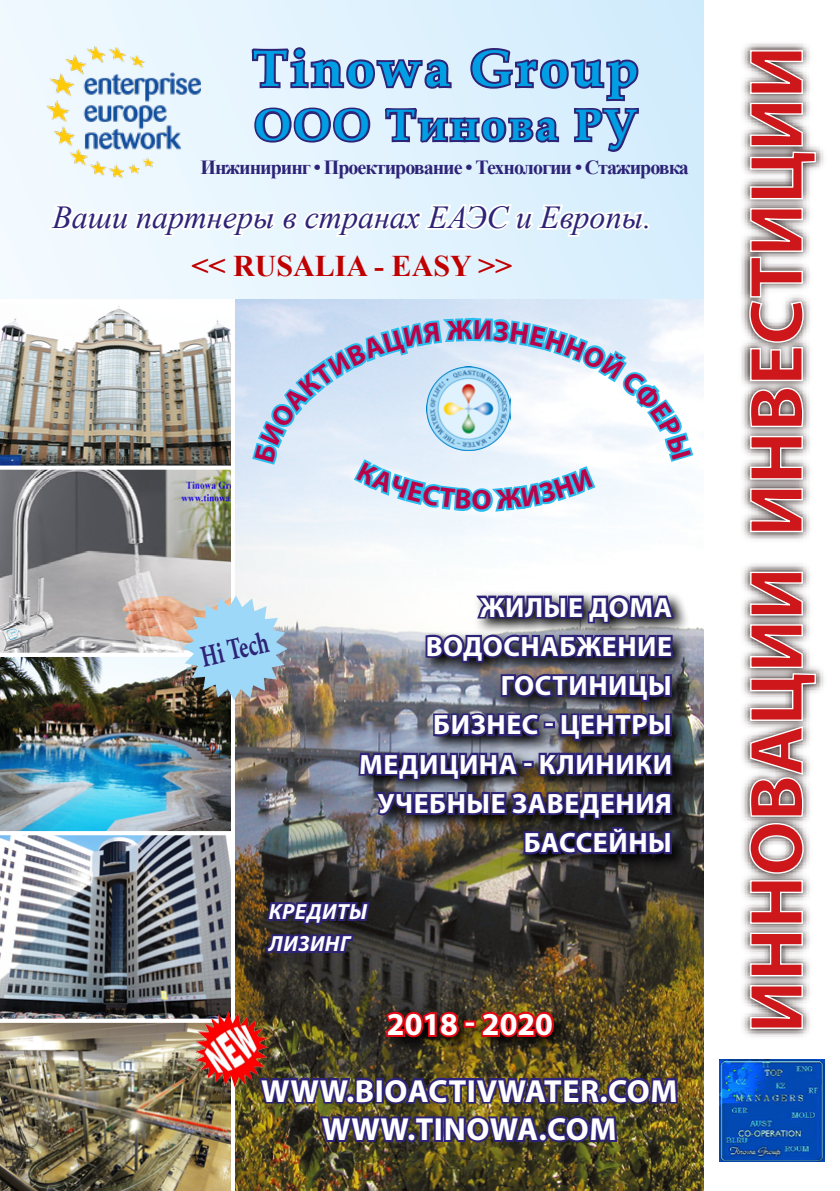
<style>
.page{position:relative;width:840px;height:1191px;background:#fff}
.page>*{position:absolute;margin:0;border:0;box-sizing:border-box;transform-origin:0 0}
.t1{font:700 76.2px "Myriad Pro";color:#cd171a}
.t2{font:700 52px "Book Antiqua";letter-spacing:.06em;color:#009fe3}
.t3{font:700 44px "Book Antiqua";letter-spacing:.06em;color:#009fe3}
.t4{font:700 32px/38.4px "Myriad Pro";letter-spacing:.02em;color:#fff;text-align:center}
.t5{font:italic 32px "Times New Roman";color:#2d2377}
.t6{font:700 32px "Myriad Pro";color:#fff}
.t7{font:700 30.6px "Minion Pro";color:#2d2377;scale:.69 1}
.t8{font:700 30px "Times New Roman";color:#c00000}
.t9{font:700 28px/39.2px "Myriad Pro";letter-spacing:.02em;color:#fff;text-align:right}
.t10{font:italic 700 22px/32px "Myriad Pro";letter-spacing:.02em;color:#fff}
.t11{font:700 20px "Times New Roman";letter-spacing:-.05em;color:#2d2377}
</style>
<div class="page">
<div style="left:0;top:0;width:703px;height:1191px;background:linear-gradient(to right,#f1f9ff,#d0ebfc)"></div>
<img style="left:235px;top:299px;width:468px;height:892px">
<img style="left:0;top:1022px;width:235px;height:169px">
<img style="left:0;top:856px;width:235px;height:166px">
<img style="left:741px;top:43px;width:83px;height:994px">
<svg style="left:749px;top:984px;width:54px;height:45px"></svg>
<svg style="left:749px;top:932px;width:54px;height:45px"></svg>
<svg style="left:748px;top:623px;width:68px;height:301px"></svg>
<svg style="left:749px;top:571px;width:54px;height:45px"></svg>
<svg style="left:749px;top:487px;width:54px;height:46px"></svg>
<svg style="left:749px;top:435px;width:54px;height:45px"></svg>
<svg style="left:748px;top:207px;width:56px;height:221px"></svg>
<svg style="left:749px;top:102px;width:67px;height:98px"></svg>
<svg style="left:749px;top:49px;width:54px;height:46px"></svg>
<img style="left:353px;top:856px;width:337px;height:15px">
<img style="left:256px;top:892px;width:423px;height:299px">
<img style="left:194px;top:1011px;width:74px;height:76px">
<img style="left:719px;top:1059px;width:104px;height:102px">
<img style="left:0;top:26px;width:695px;height:830px">
<h2 class="t2" style="left:253px;top:33px;width:387px">Tinowa Group</h2>
<h3 class="t3" style="left:254px;top:95px;width:383px">ООО Тинова РУ</h3>
<p class="t11" style="left:200px;top:154px;width:489px">Инжиниринг • Проектирование • Технологии • Стажировка</p>
<p class="t5" style="left:52px;top:195px;width:600px">Ваши партнеры в странах ЕАЭС и Европы.</p>
<p class="t8" style="left:191px;top:245px;width:322px">&lt;&lt; RUSALIA - EASY &gt;&gt;</p>
<p class="t7" style="left:196px;top:636px;width:101px;rotate:-13deg">Hi Tech</p>
<p class="t9" style="left:359px;top:586px;width:314px">ЖИЛЫЕ ДОМА<br>ВОДОСНАБЖЕНИЕ<br>ГОСТИНИЦЫ<br>БИЗНЕС - ЦЕНТРЫ<br>МЕДИЦИНА - КЛИНИКИ<br>УЧЕБНЫЕ ЗАВЕДЕНИЯ<br>БАССЕЙНЫ</p>
<p class="t10" style="left:269px;top:895px;width:100px">КРЕДИТЫ<br>ЛИЗИНГ</p>
<p class="t6" style="left:386px;top:1003px;width:167px">2018 - 2020</p>
<p class="t4" style="left:261px;top:1070px;width:417px">WWW.BIOACTIVWATER.COM<br>WWW.TINOWA.COM</p>
<h1 class="t1" style="left:726px;top:1033px;width:989px;rotate:-90deg">ИННОВАЦИИ ИНВЕСТИЦИИ</h1>
</div>
